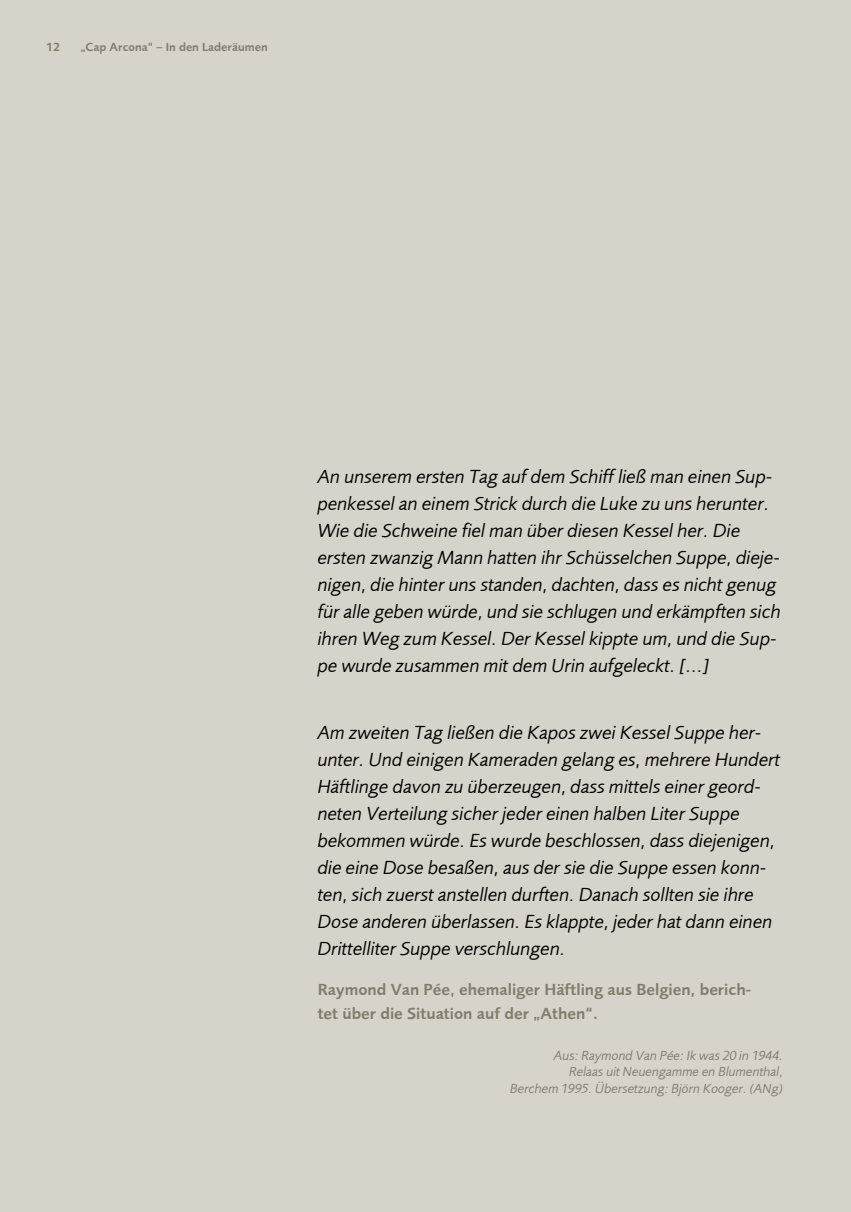
<style>
.page{position:relative;width:851px;height:1212px;background:#fff}
.page>*{position:absolute;margin:0;border:0;box-sizing:border-box;transform-origin:0 0}
.t1{font:italic 19.5px/27px "Foundry Sans";color:#000}
.t2{font:16.5px/24px "Foundry Sans Demi";color:#827c6c}
.t3{font:italic 13.5px/16.8px "Foundry Sans";color:#827c6c;text-align:right}
.t4{font:12px "Foundry Sans Demi";color:#827c6c}
</style>
<div class="page">
<div style="left:0;top:0;width:850px;height:1212px;background:#d6d3ca"></div>
<p class="t4" style="left:46px;top:40px;width:15px">12</p>
<p class="t4" style="left:80px;top:40px;width:189px">„Cap Arcona“ – In den Laderäumen</p>
<p class="t1" style="left:317px;top:463px;width:464px">An unserem ersten Tag auf dem Schiff ließ man einen Sup&shy;penkessel an einem Strick durch die Luke zu uns herunter.<br>Wie die Schweine fiel man über diesen Kessel her. Die ersten zwanzig Mann hatten ihr Schüsselchen Suppe, dieje&shy;nigen, die hinter uns standen, dachten, dass es nicht genug für alle geben würde, und sie schlugen und erkämpften sich ihren Weg zum Kessel. Der Kessel kippte um, und die Sup&shy;pe wurde zusammen mit dem Urin aufgeleckt. [...]</p>
<p class="t1" style="left:317px;top:719px;width:464px">Am zweiten Tag ließen die Kapos zwei Kessel Suppe her&shy;unter. Und einigen Kameraden gelang es, mehrere Hundert Häftlinge davon zu überzeugen, dass mittels einer geord&shy;neten Verteilung sicher jeder einen halben Liter Suppe bekommen würde. Es wurde beschlossen, dass diejenigen, die eine Dose besaßen, aus der sie die Suppe essen konn&shy;ten, sich zuerst anstellen durften. Danach sollten sie ihre Dose anderen überlassen. Es klappte, jeder hat dann einen Drittelliter Suppe verschlungen.</p>
<p class="t2" style="left:317px;top:977px;width:434px">Raymond Van Pée, ehemaliger Häftling aus Belgien, berich&shy;tet über die Situation auf der „Athen“.</p>
<p class="t3" style="left:510px;top:1046px;width:274px">Aus: Raymond Van Pée: Ik was 20 in 1944.<br>Relaas uit Neuengamme en Blumenthal,<br>Berchem 1995. Übersetzung: Björn Kooger. (ANg)</p>
</div>
